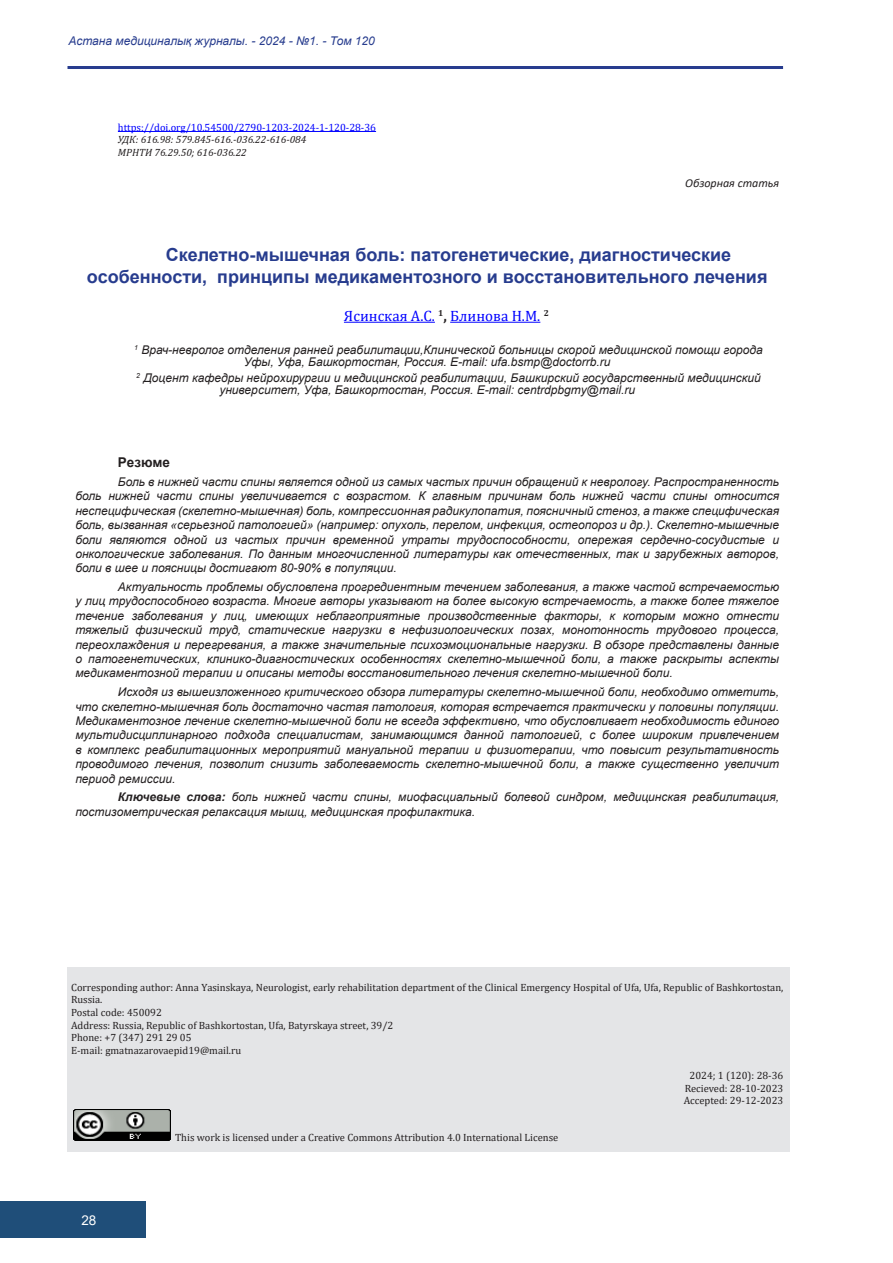
<style>
.page{position:relative;width:893px;height:1263px;background:#fff}
.page>*{position:absolute;margin:0;border:0;box-sizing:border-box;transform-origin:0 0}
.Название_статьи{font:700 18px/21.6px "Arial";color:#273c8e}
.ФИО_авторов{font:15px "Cambria";color:#00f}
.Резюме{font:700 13.5px "Arial";color:#231f20}
.t1{font:13.5px "Arial";color:#fff}
.текст_абстракта{font:italic 12px/14.4px "Arial";color:#231f20;text-align:justify}
.должность{font:italic 12px/12px "Arial";color:#231f20}
.t2{font:italic 12px "Arial";color:#273c8e}
.Вид_статьи{font:italic 12px "Calibri";color:#231f20}
.корресп{font:10.5px/12.6px "Cambria";color:#231f20}
.МРНТИ{font:italic 10.5px "Cambria";color:#231f20}
.МРНТИ-2{font:10.5px "Cambria";color:#00f}
.s1{font-weight:700;color:#231f20}
.s2{font-weight:700}
</style>
<div class="page">
<div style="left:0;top:1202px;width:146px;height:36px;background:#1f4e79"></div>
<hr style="left:68px;top:66px;width:715px;height:3px;background:#273c8e">
<div style="left:68px;top:967px;width:721px;height:185px;background:#e4e5e7"></div>
<hr style="left:118px;top:131px;width:258px;height:1px;background:#00f">
<hr style="left:344px;top:322px;width:91px;height:1px;background:#00f">
<hr style="left:450px;top:322px;width:90px;height:1px;background:#00f">
<img style="left:73px;top:1110px;width:97px;height:31px">
<p class="t2" style="left:69px;top:33px;width:308px">Астана медициналық журналы. - 2024 - №1. - Том 120</p>
<p class="МРНТИ-2" style="left:118px;top:121px;width:260px">https://doi.org/10.54500/2790-1203-2024-1-120-28-36</p>
<p class="МРНТИ" style="left:118px;top:132px;width:190px">УДК: 616.98: 579.845-616.-036.22-616-084</p>
<p class="МРНТИ" style="left:118px;top:145px;width:130px">МРНТИ 76.29.50; 616-036.22</p>
<p class="Вид_статьи" style="left:685px;top:175px;width:95px">Обзорная статья</p>
<p class="Название_статьи" style="left:87px;top:244px;width:682px;text-indent:79px">Скелетно-мышечная боль: патогенетические, диагностические особенности, принципы медикаментозного и восстановительного лечения</p>
<p class="ФИО_авторов" style="left:344px;top:307px;width:206px">Ясинская А.С. <sup>1</sup><span class="s1">,</span> Блинова Н.М. <sup>2</sup></p>
<p class="должность" style="left:244px;top:344px;width:520px;text-indent:-110px"><sup>1</sup> Врач-невролог отделения ранней реабилитации,Клинической больницы скорой медицинской помощи города<br>Уфы, Уфа, Башкортостан, Россия. E-mail: ufa.bsmp@doctorrb.ru</p>
<p class="должность" style="left:219px;top:372px;width:543px;text-indent:-83px"><sup>2</sup> Доцент кафедры нейрохирургии и медицинской реабилитации, Башкирский государственный медицинский университет, Уфа, Башкортостан, Россия. E-mail: centrdpbgmy@mail.ru</p>
<p class="Резюме" style="left:118px;top:453px;width:54px">Резюме</p>
<p class="текст_абстракта" style="left:75px;top:475px;width:705px;text-indent:43px">Боль в нижней части спины является одной из самых частых причин обращений к неврологу. Распространенность боль нижней части спины увеличивается с возрастом. К главным причинам боль нижней части спины относится неспецифическая (скелетно-мышечная) боль, компрессионная радикулопатия, поясничный стеноз, а также специфическая боль, вызванная «серьезной патологией» (например: опухоль, перелом, инфекция, остеопороз и др.). Скелетно-мышечные боли являются одной из частых причин временной утраты трудоспособности, опережая сердечно-сосудистые и онкологические заболевания. По данным многочисленной литературы как отечественных, так и зарубежных авторов, боли в шее и поясницы достигают 80-90% в популяции.</p>
<p class="текст_абстракта" style="left:75px;top:580px;width:705px;text-indent:43px">Актуальность проблемы обусловлена прогредиентным течением заболевания, а также частой встречаемостью у лиц трудоспособного возраста. Многие авторы указывают на более высокую встречаемость, а также более тяжелое течение заболевания у лиц, имеющих неблагоприятные производственные факторы, к которым можно отнести тяжелый физический труд, статические нагрузки в нефизиологических позах, монотонность трудового процесса, переохлаждения и перегревания, а также значительные психоэмоциональные нагрузки. В обзоре представлены данные о патогенетических, клинико-диагностических особенностях скелетно-мышечной боли, а также раскрыты аспекты медикаментозной терапии и описаны методы восстановительного лечения скелетно-мышечной боли.</p>
<p class="текст_абстракта" style="left:75px;top:685px;width:705px;text-indent:43px">Исходя из вышеизложенного критического обзора литературы скелетно-мышечной боли, необходимо отметить, что скелетно-мышечная боль достаточно частая патология, которая встречается практически у половины популяции.<br>Медикаментозное лечение скелетно-мышечной боли не всегда эффективно, что обусловливает необходимость единого мультидисциплинарного подхода специалистам, занимающимся данной патологией, с более широким привлечением в комплекс реабилитационных мероприятий мануальной терапии и физиотерапии, что повысит результативность проводимого лечения, позволит снизить заболеваемость скелетно-мышечной боли, а также существенно увеличит период ремиссии.</p>
<p class="текст_абстракта" style="left:75px;top:790px;width:705px;text-indent:43px"><span class="s2">Ключевые слова:</span> боль нижней части спины, миофасциальный болевой синдром, медицинская реабилитация, постизометрическая релаксация мышц, медицинская профилактика.</p>
<p class="корресп" style="left:71px;top:981px;width:714px">Corresponding author: Anna Yasinskaya, Neurologist, early rehabilitation department of the Clinical Emergency Hospital of Ufa, Ufa, Republic of Bashkortostan,<br>Russia.</p>
<p class="корресп" style="left:71px;top:1006px;width:92px">Postal code: 450092</p>
<p class="корресп" style="left:71px;top:1019px;width:324px">Address: Russia, Republic of Bashkortostan, Ufa, Batyrskaya street, 39/2</p>
<p class="корресп" style="left:71px;top:1031px;width:122px">Phone: +7 (347) 291 29 05</p>
<p class="корресп" style="left:71px;top:1044px;width:172px">E-mail: gmatnazarovaepid19@mail.ru</p>
<p class="корресп" style="left:690px;top:1069px;width:95px">2024; 1 (120): 28-36</p>
<p class="корресп" style="left:685px;top:1082px;width:100px">Recieved: 28-10-2023</p>
<p class="корресп" style="left:684px;top:1094px;width:101px">Accepted: 29-12-2023</p>
<p class="корресп" style="left:175px;top:1131px;width:385px">This work is licensed under a Creative Commons Attribution 4.0 International License</p>
<p class="t1" style="left:81px;top:1211px;width:17px">28</p>
</div>
